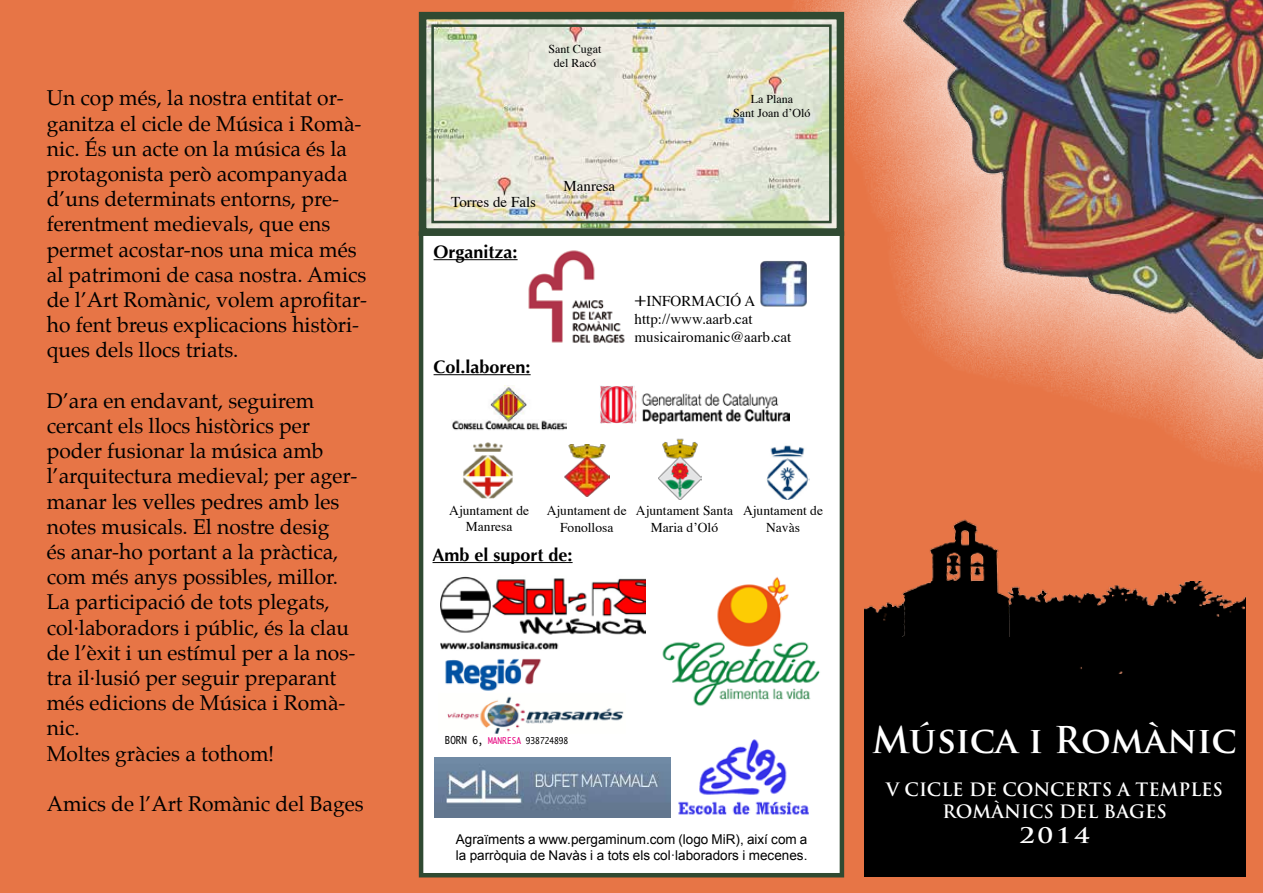
<style>
.page{position:relative;width:1263px;height:893px;background:#e77546}
.page>*{position:absolute;margin:0;border:0;box-sizing:border-box;transform-origin:0 0}
.t1{font:700 36px "Trajan Pro";letter-spacing:-.005em;color:#fff}
.t2{font:21px/25.2px "Palatino";color:#000}
.t3{font:700 21px "Trajan Pro";color:#fff;scale:1.25 1}
.t4{font:700 18px/21.6px "Trajan Pro";color:#fff;text-align:center}
.t5{font:700 18px "Optima";color:#000}
.t6{font:15px/18px "Times";color:#000}
.t7{font:13.5px/16.2px "Arial";color:#000}
.t8{font:13.5px/16.2px "Times";color:#000;text-align:center}
.t9{font:12px/14.4px "Times";color:#000;text-align:center}
.t10{font:9px "Monaco";color:#000;scale:.87 1}
.s1{font-size:21px}
.s2{font-size:10.5px}
.s3{color:#e6007d}
</style>
<div class="page">
<div style="left:419px;top:231px;width:425px;height:646px;background:#fff;border:4px solid #304a32"></div>
<div style="left:864px;top:581px;width:382px;height:296px;background:#000"></div>
<svg style="left:788px;top:0;width:475px;height:474px;fill:#e77749"></svg>
<img style="left:903px;top:0;width:360px;height:359px">
<img style="left:892px;top:514px;width:128px;height:123px">
<img style="left:445px;top:658px;width:96px;height:33px">
<svg style="left:415px;top:8px;width:433px;height:232px"></svg>
<div style="left:431px;top:24px;width:401px;height:199px;border:3px solid #304a32"></div>
<img style="left:528px;top:250px;width:97px;height:93px">
<hr style="left:434px;top:259px;width:84px;height:1px;background:#000">
<hr style="left:434px;top:374px;width:97px;height:1px;background:#000">
<img style="left:699px;top:739px;width:88px;height:56px">
<img style="left:678px;top:801px;width:131px;height:14px">
<hr style="left:432px;top:562px;width:141px;height:1px;background:#000">
<img style="left:447px;top:696px;width:177px;height:38px">
<img style="left:440px;top:576px;width:205px;height:74px">
<img style="left:463px;top:442px;width:50px;height:56px">
<img style="left:564px;top:445px;width:45px;height:51px">
<img style="left:452px;top:385px;width:115px;height:45px">
<img style="left:662px;top:577px;width:158px;height:129px">
<img style="left:635px;top:390px;width:155px;height:34px">
<img style="left:600px;top:385px;width:35px;height:39px">
<img style="left:766px;top:444px;width:44px;height:55px">
<img style="left:434px;top:758px;width:236px;height:59px">
<img style="left:658px;top:438px;width:44px;height:61px">
<img style="left:760px;top:261px;width:46px;height:47px">
<p class="t2" style="left:47px;top:86px;width:322px">Un cop més, la nostra entitat or&shy;ganitza el cicle de Música i Romà&shy;nic. És un acte on la música és la protagonista però acompanyada d’uns determinats entorns, pre&shy;ferentment medievals, que ens permet acostar-nos una mica més al patrimoni de casa nostra. Amics de l’Art Romànic, volem aprofitar&shy;ho fent breus explicacions històri&shy;ques dels llocs triats.</p>
<p class="t2" style="left:47px;top:388px;width:312px">D’ara en endavant, seguirem cercant els llocs històrics per poder fusionar la música amb l’arquitectura medieval; per ager&shy;manar les velles pedres amb les notes musicals. El nostre desig<br>és anar-ho portant a la pràctica, com més anys possibles, millor.<br>La participació de tots plegats, col·laboradors i públic, és la clau de l’èxit i un estímul per a la nos&shy;tra il·lusió per seguir preparant més edicions de Música i Romà&shy;nic.<br>Moltes gràcies a tothom!</p>
<p class="t2" style="left:47px;top:791px;width:318px">Amics de l’Art Romànic del Bages</p>
<p class="t9" style="left:548px;top:40px;width:55px">Sant Cugat del Racó</p>
<p class="t9" style="left:733px;top:91px;width:79px">La Plana<br>Sant Joan d’Oló</p>
<p class="t6" style="left:451px;top:191px;width:86px">Torres de Fals</p>
<p class="t5" style="left:434px;top:241px;width:86px">Organitza:</p>
<p class="t5" style="left:434px;top:356px;width:99px">Col.laboren:</p>
<p class="t6" style="left:564px;top:175px;width:53px">Manresa</p>
<p class="t6" style="left:635px;top:291px;width:158px"><span class="s1">+</span>INFORMACIÓ A http://www.aarb.cat musicairomanic@aarb.cat</p>
<p class="t8" style="left:449px;top:501px;width:81px">Ajuntament de<br>Manresa</p>
<p class="t8" style="left:743px;top:502px;width:81px">Ajuntament de<br>Navàs</p>
<p class="t8" style="left:547px;top:502px;width:81px">Ajuntament de<br>Fonollosa</p>
<p class="t8" style="left:636px;top:502px;width:99px">Ajuntament Santa<br>Maria d’Oló</p>
<p class="t5" style="left:432px;top:544px;width:142px">Amb el suport de:</p>
<p class="t10" style="left:445px;top:733px;width:143px"><span class="s2">BORN 6,</span> <span class="s3">MANRESA</span> 938724898</p>
<p class="t7" style="left:456px;top:831px;width:353px">Agraïments a www.pergaminum.com (logo MiR), així com a la parròquia de Navàs i a tots els col·laboradors i mecenes.</p>
<h1 class="t1" style="left:872px;top:717px;width:366px">Música i Romànic</h1>
<p class="t4" style="left:886px;top:779px;width:338px">V CICLE DE CONCERTS A TEMPLES<br>ROMÀNICS DEL BAGES</p>
<p class="t3" style="left:1019px;top:822px;width:58px">2014</p>
</div>
